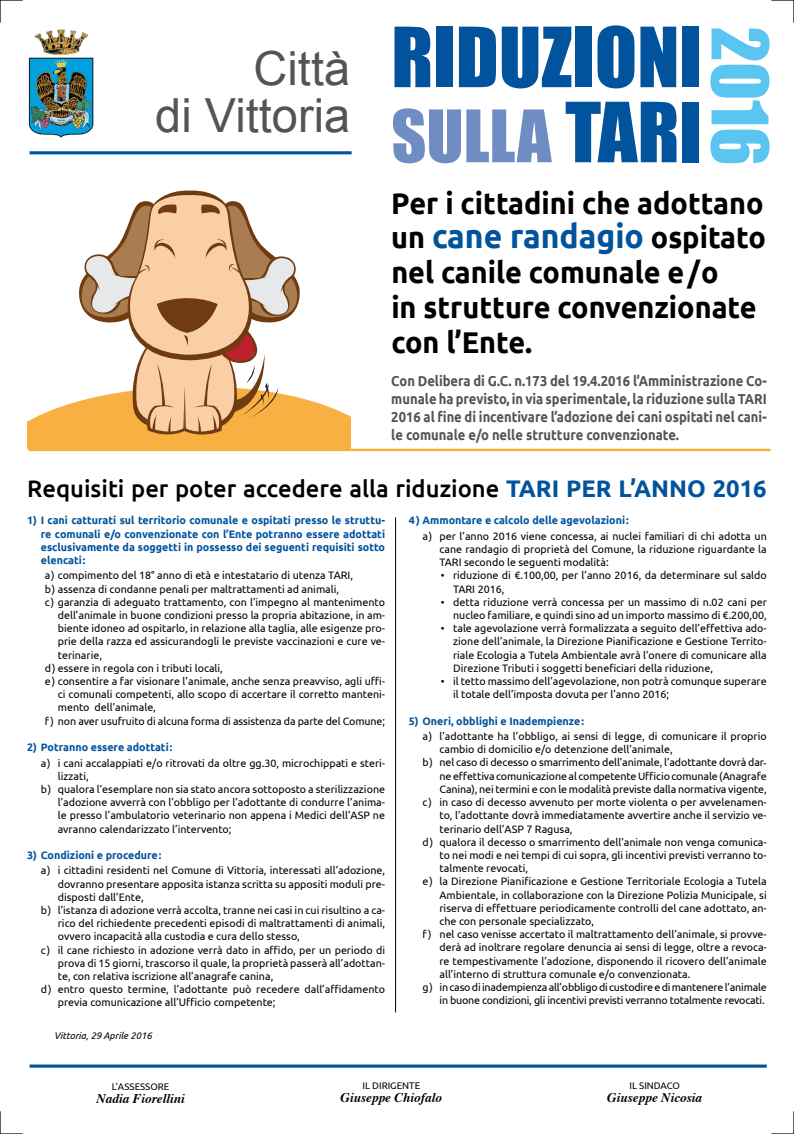
<style>
.page{position:relative;width:794px;height:1134px;background:#fff}
.page>*{position:absolute;margin:0;border:0;box-sizing:border-box;transform-origin:0 0}
.t1{font:76.56px "Impact";color:#00539c}
.t2{font:72px "Impact";color:#5bc5f2}
.t3{font:66.8px "Impact";color:#6f8dc3}
.t4{font:46.96px/47px "Arial";color:#555454;text-align:right}
.t5{font:700 33.2px "Ubuntu";color:#00539c;scale:.96 1}
.t6{font:700 30px/34.8px "Ubuntu";color:#000;scale:.96 1}
.t7{font:500 24px "Ubuntu";color:#000}
.t8{font:700 14.4px/18px "Ubuntu";color:#555454;text-align:justify;scale:.9 1}
.t9{font:italic 700 13.2px "Times";color:#000}
.t10{font:10.8px/13.2px "Ubuntu";color:#000;text-align:justify}
.t11{font:700 10.8px/13.2px "Ubuntu";color:#00539c;text-align:justify}
.t12{font:10.8px "Ubuntu";letter-spacing:-.02em;color:#000}
.t13{font:9.6px "Ubuntu";color:#000}
.t14{font:italic 9.6px "Ubuntu";color:#000}
.s1{font-size:76.56px;color:#00539c}
.s2{font-size:30px;color:#000}
.s3{font-weight:700;color:#00539c}
</style>
<div class="page">
<img style="left:28px;top:29px;width:66px;height:109px">
<hr style="left:29px;top:151px;width:322px;height:3px;background:#00539c">
<svg style="left:0;top:0;width:23px;height:23px"></svg>
<svg style="left:771px;top:0;width:23px;height:23px"></svg>
<svg style="left:771px;top:1111px;width:23px;height:23px"></svg>
<svg style="left:0;top:1111px;width:23px;height:23px"></svg>
<svg style="left:27px;top:190px;width:323px;height:259px"></svg>
<svg style="left:29px;top:1064px;width:737px;height:4px"></svg>
<hr style="left:395px;top:517px;width:1px;height:495px;background:#000">
<hr style="left:28px;top:449px;width:742px;height:2px;background:#f8af42">
<h3 class="t4" style="left:155px;top:45px;width:196px">Città<br>di Vittoria</h3>
<h1 class="t1" style="left:391px;top:-2px;width:312px">RIDUZIONI</h1>
<h3 class="t3" style="left:391px;top:84px;width:312px">SULLA <span class="s1">TARI</span></h3>
<h2 class="t2" style="left:795px;top:27px;width:140px;rotate:90deg">2016</h2>
<h3 class="t6" style="left:391px;top:185px;width:389px">Per i cittadini che adottano</h3>
<h3 class="t5" style="left:391px;top:216px;width:392px"><span class="s2">un</span> cane randagio <span class="s2">ospitato</span></h3>
<h3 class="t6" style="left:391px;top:255px;width:382px">nel canile comunale e/o<br>in strutture convenzionate con l’Ente.</h3>
<p class="t8" style="left:391px;top:372px;width:419px">Con Delibera di G.C. n.173 del 19.4.2016 l’Amministrazione Co&shy;munale ha previsto, in via sperimentale, la riduzione sulla TARI 2016 al fine di incentivare l’adozione dei cani ospitati nel cani&shy;le comunale e/o nelle strutture convenzionate.</p>
<h3 class="t7" style="left:27px;top:473px;width:741px">Requisiti per poter accedere alla riduzione <span class="s3">TARI PER L’ANNO 2016</span></h3>
<p class="t11" style="left:41px;top:514px;width:346px;text-indent:-14px">1) I cani catturati sul territorio comunale e ospitati presso le struttu&shy;re comunali e/o convenzionate con l’Ente potranno essere adottati esclusivamente da soggetti in possesso dei seguenti requisiti sotto elencati:</p>
<p class="t10" style="left:45px;top:569px;width:310px">a) compimento del 18° anno di età e intestatario di utenza TARI,</p>
<p class="t10" style="left:45px;top:582px;width:296px">b) assenza di condanne penali per maltrattamenti ad animali,</p>
<p class="t10" style="left:45px;top:595px;width:342px">c) garanzia di adeguato trattamento, con l’impegno al mantenimento</p>
<p class="t10" style="left:58px;top:608px;width:329px">dell’animale in buone condizioni presso la propria abitazione, in am-</p>
<p class="t10" style="left:58px;top:621px;width:329px">biente idoneo ad ospitarlo, in relazione alla taglia, alle esigenze pro-</p>
<p class="t10" style="left:58px;top:635px;width:329px">prie della razza ed assicurandogli le previste vaccinazioni e cure ve-</p>
<p class="t10" style="left:58px;top:648px;width:46px">terinarie,</p>
<p class="t10" style="left:45px;top:661px;width:179px">d) essere in regola con i tributi locali,</p>
<p class="t10" style="left:45px;top:674px;width:342px">e) consentire a far visionare l’animale, anche senza preavviso, agli uffi-</p>
<p class="t10" style="left:58px;top:687px;width:329px">ci comunali competenti, allo scopo di accertare il corretto manteni-</p>
<p class="t10" style="left:58px;top:701px;width:100px">mento dell’animale,</p>
<p class="t10" style="left:45px;top:714px;width:342px">f ) non aver usufruito di alcuna forma di assistenza da parte del Comune;</p>
<p class="t11" style="left:27px;top:740px;width:147px">2) Potranno essere adottati:</p>
<p class="t10" style="left:41px;top:756px;width:346px">a) i cani accalappiati e/o ritrovati da oltre gg.30, microchippati e steri-</p>
<p class="t10" style="left:58px;top:769px;width:32px">lizzati,</p>
<p class="t10" style="left:41px;top:782px;width:346px">b) qualora l’esemplare non sia stato ancora sottoposto a sterilizzazione</p>
<p class="t10" style="left:58px;top:795px;width:329px">l’adozione avverrà con l’obbligo per l’adottante di condurre l’anima-</p>
<p class="t10" style="left:58px;top:808px;width:329px">le presso l’ambulatorio veterinario non appena i Medici dell’ASP ne</p>
<p class="t10" style="left:58px;top:822px;width:175px">avranno calendarizzato l’intervento;</p>
<p class="t11" style="left:27px;top:848px;width:136px">3) Condizioni e procedure:</p>
<p class="t10" style="left:41px;top:864px;width:346px">a) i cittadini residenti nel Comune di Vittoria, interessati all’adozione,</p>
<p class="t10" style="left:58px;top:877px;width:329px">dovranno presentare apposita istanza scritta su appositi moduli pre-</p>
<p class="t10" style="left:58px;top:890px;width:87px">disposti dall’Ente,</p>
<p class="t10" style="left:41px;top:903px;width:346px">b) l’istanza di adozione verrà accolta, tranne nei casi in cui risultino a ca-</p>
<p class="t10" style="left:58px;top:916px;width:329px">rico del richiedente precedenti episodi di maltrattamenti di animali,</p>
<p class="t10" style="left:58px;top:930px;width:244px">ovvero incapacità alla custodia e cura dello stesso,</p>
<p class="t10" style="left:41px;top:943px;width:346px">c) il cane richiesto in adozione verrà dato in affido, per un periodo di</p>
<p class="t10" style="left:58px;top:956px;width:329px">prova di 15 giorni, trascorso il quale, la proprietà passerà all’adottan-</p>
<p class="t10" style="left:58px;top:969px;width:217px">te, con relativa iscrizione all’anagrafe canina,</p>
<p class="t10" style="left:41px;top:982px;width:346px">d) entro questo termine, l’adottante può recedere dall’affidamento</p>
<p class="t10" style="left:58px;top:996px;width:219px">previa comunicazione all’Ufficio competente;</p>
<p class="t14" style="left:54px;top:1030px;width:99px">Vittoria, 29 Aprile 2016</p>
<p class="t11" style="left:409px;top:514px;width:221px">4) Ammontare e calcolo delle agevolazioni:</p>
<p class="t10" style="left:439px;top:529px;width:329px;text-indent:-17px">a) per l’anno 2016 viene concessa, ai nuclei familiari di chi adotta un cane randagio di proprietà del Comune, la riduzione riguardante la TARI secondo le seguenti modalità:</p>
<p class="t10" style="left:453px;top:569px;width:315px;text-indent:-12px">• riduzione di €.100,00, per l’anno 2016, da determinare sul saldo<br>TARI 2016,</p>
<p class="t10" style="left:441px;top:595px;width:327px;text-align:right">• detta riduzione verrà concessa per un massimo di n.02 cani per nucleo familiare, e quindi sino ad un importo massimo di €.200,00,</p>
<p class="t10" style="left:453px;top:621px;width:315px;text-indent:-12px">• tale agevolazione verrà formalizzata a seguito dell’effettiva ado&shy;zione dell’animale, la Direzione Pianificazione e Gestione Territo&shy;riale Ecologia a Tutela Ambientale avrà l’onere di comunicare alla Direzione Tributi i soggetti beneficiari della riduzione,</p>
<p class="t10" style="left:453px;top:674px;width:315px;text-indent:-12px">• il tetto massimo dell’agevolazione, non potrà comunque superare il totale dell’imposta dovuta per l’anno 2016;</p>
<p class="t11" style="left:409px;top:714px;width:177px">5) Oneri, obblighi e Inadempienze:</p>
<p class="t10" style="left:422px;top:729px;width:346px">a) l’adottante ha l’obbligo, ai sensi di legge, di comunicare il proprio</p>
<p class="t10" style="left:439px;top:742px;width:235px">cambio di domicilio e/o detenzione dell’animale,</p>
<p class="t10" style="left:422px;top:756px;width:346px">b) nel caso di decesso o smarrimento dell’animale, l’adottante dovrà dar-</p>
<p class="t10" style="left:439px;top:769px;width:329px">neeffettiva comunicazioneal competenteUfficiocomunale(Anagrafe</p>
<p class="t10" style="left:439px;top:782px;width:329px">Canina), nei termini e con le modalità previste dalla normativa vigente,</p>
<p class="t10" style="left:422px;top:795px;width:346px">c) in caso di decesso avvenuto per morte violenta o per avvelenamen-</p>
<p class="t10" style="left:439px;top:808px;width:329px">to, l’adottante dovrà immediatamente avvertire anche il servizio ve-</p>
<p class="t10" style="left:439px;top:822px;width:134px">terinario dell’ASP 7 Ragusa,</p>
<p class="t10" style="left:422px;top:835px;width:346px">d) qualora il decesso o smarrimento dell’animale non venga comunica-</p>
<p class="t10" style="left:439px;top:848px;width:329px">to nei modi e nei tempi di cui sopra, gli incentivi previsti verranno to-</p>
<p class="t10" style="left:439px;top:861px;width:90px">talmente revocati,</p>
<p class="t10" style="left:422px;top:874px;width:346px">e) la Direzione Pianificazione e Gestione Territoriale Ecologia a Tutela</p>
<p class="t10" style="left:439px;top:888px;width:329px">Ambientale, in collaborazione con la Direzione Polizia Municipale, si</p>
<p class="t10" style="left:439px;top:901px;width:329px">riserva di effettuare periodicamente controlli del cane adottato, an-</p>
<p class="t10" style="left:439px;top:914px;width:156px">che con personale specializzato,</p>
<p class="t10" style="left:422px;top:927px;width:346px">f ) nel caso venisse accertato il maltrattamento dell’animale, si provve-</p>
<p class="t10" style="left:439px;top:940px;width:329px">derà ad inoltrare regolare denuncia ai sensi di legge, oltre a revoca-</p>
<p class="t10" style="left:439px;top:954px;width:329px">re tempestivamente l’adozione, disponendo il ricovero dell’animale</p>
<p class="t10" style="left:439px;top:967px;width:252px">all’interno di struttura comunale e/o convenzionata.</p>
<p class="t12" style="left:422px;top:980px;width:346px">g) in caso di inadempienza all’obbligo di custodire e di mantenere l’animale</p>
<p class="t12" style="left:439px;top:994px;width:327px">in buone condizioni, gli incentivi previsti verranno totalmente revocati.</p>
<p class="t13" style="left:112px;top:1081px;width:59px">L’ASSESSORE</p>
<p class="t9" style="left:96px;top:1086px;width:90px">Nadia Fiorellini</p>
<p class="t13" style="left:362px;top:1080px;width:59px">IL DIRIGENTE</p>
<p class="t9" style="left:340px;top:1085px;width:103px">Giuseppe Chiofalo</p>
<p class="t13" style="left:629px;top:1080px;width:52px">IL SINDACO</p>
<p class="t9" style="left:607px;top:1085px;width:96px">Giuseppe Nicosia</p>
</div>
